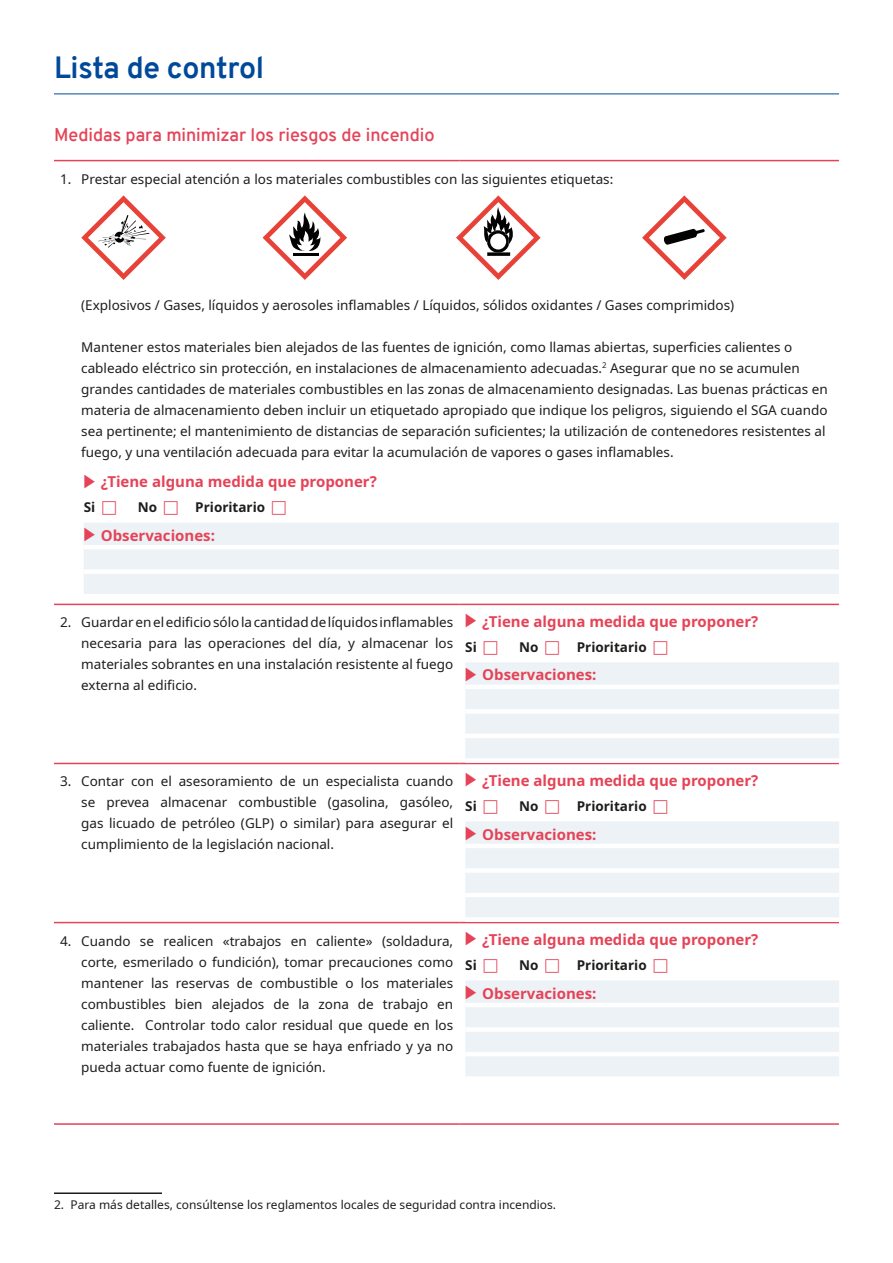
<style>
.page{position:relative;width:893px;height:1263px;background:#fff}
.page>*{position:absolute;margin:0;border:0;box-sizing:border-box;transform-origin:0 0}
.t1{font:700 30px "Overpass";letter-spacing:-.01em;color:#00499a}
.t2{font:600 18px "Overpass";color:#e54357}
.t3{font:700 15px "Noto Sans";color:#e54357}
.t4{font:13.5px/21px "Noto Sans";color:#1d1d1b;text-align:justify}
.t5{font:700 13.5px "Noto Sans";color:#1d1d1b}
.t6{font:12px "Noto Sans";color:#1d1d1b}
.s1{font-family:"Arrows 1";font-weight:400}
</style>
<div class="page">
<hr style="left:54px;top:94px;width:785px;height:1px;background:#00499a">
<hr style="left:54px;top:160px;width:405px;height:1px;background:#e54357">
<hr style="left:459px;top:160px;width:380px;height:1px;background:#e54357">
<hr style="left:54px;top:604px;width:405px;height:1px;background:#e54357">
<hr style="left:459px;top:604px;width:380px;height:1px;background:#e54357">
<hr style="left:54px;top:763px;width:405px;height:1px;background:#e54357">
<hr style="left:459px;top:763px;width:380px;height:1px;background:#e54357">
<hr style="left:54px;top:922px;width:405px;height:1px;background:#e54357">
<hr style="left:459px;top:922px;width:380px;height:1px;background:#e54357">
<hr style="left:459px;top:1123px;width:380px;height:2px;background:#e54357">
<hr style="left:54px;top:1123px;width:405px;height:2px;background:#e54357">
<svg style="left:81px;top:195px;width:85px;height:85px"></svg>
<svg style="left:263px;top:195px;width:84px;height:85px"></svg>
<svg style="left:456px;top:195px;width:85px;height:85px"></svg>
<svg style="left:642px;top:195px;width:85px;height:85px"></svg>
<div style="left:84px;top:523px;width:755px;height:71px;background:#edf2f6"></div>
<hr style="left:84px;top:545px;width:755px;height:4px;background:#fff">
<div style="left:84px;top:569px;width:755px;height:5px;background:#fff"></div>
<div style="left:465px;top:662px;width:374px;height:96px;background:#edf2f6"></div>
<hr style="left:465px;top:685px;width:374px;height:4px;background:#fff">
<hr style="left:465px;top:734px;width:374px;height:4px;background:#fff">
<div style="left:465px;top:709px;width:374px;height:5px;background:#fff"></div>
<div style="left:465px;top:821px;width:374px;height:96px;background:#edf2f6"></div>
<hr style="left:465px;top:844px;width:374px;height:4px;background:#fff">
<hr style="left:465px;top:893px;width:374px;height:4px;background:#fff">
<div style="left:465px;top:868px;width:374px;height:5px;background:#fff"></div>
<div style="left:465px;top:981px;width:374px;height:95px;background:#edf2f6"></div>
<hr style="left:465px;top:1003px;width:374px;height:4px;background:#fff">
<hr style="left:465px;top:1052px;width:374px;height:4px;background:#fff">
<div style="left:465px;top:1027px;width:374px;height:5px;background:#fff"></div>
<hr style="left:54px;top:1192px;width:108px;height:2px;background:#1d1d1b">
<h1 class="t1" style="left:54px;top:46px;width:212px">Lista de control</h1>
<h2 class="t2" style="left:54px;top:122px;width:382px">Medidas para minimizar los riesgos de incendio</h2>
<p class="t4" style="left:60px;top:168px;width:555px">1. Prestar especial atención a los materiales combustibles con las siguientes etiquetas:</p>
<p class="t4" style="left:81px;top:294px;width:654px">(Explosivos / Gases, líquidos y aerosoles inflamables / Líquidos, sólidos oxidantes / Gases comprimidos)</p>
<p class="t4" style="left:81px;top:336px;width:748px;text-align:left">Mantener estos materiales bien alejados de las fuentes de ignición, como llamas abiertas, superficies calientes o cableado eléctrico sin protección, en instalaciones de almacenamiento adecuadas.<sup>2</sup> Asegurar que no se acumulen grandes cantidades de materiales combustibles en las zonas de almacenamiento designadas. Las buenas prácticas en materia de almacenamiento deben incluir un etiquetado apropiado que indique los peligros, siguiendo el SGA cuando sea pertinente; el mantenimiento de distancias de separación suficientes; la utilización de contenedores resistentes al fuego, y una ventilación adecuada para evitar la acumulación de vapores o gases inflamables.</p>
<p class="t3" style="left:84px;top:471px;width:295px"><span class="s1">8</span> ¿Tiene alguna medida que proponer?</p>
<p class="t5" style="left:84px;top:498px;width:13px">Si</p>
<p class="t5" style="left:138px;top:498px;width:21px">No</p>
<p class="t5" style="left:195px;top:498px;width:71px">Prioritario</p>
<p class="t3" style="left:84px;top:525px;width:133px"><span class="s1">8</span> Observaciones:</p>
<p class="t4" style="left:81px;top:612px;width:373px;text-indent:-21px">2. Guardar en el edificio sólo la cantidad de líquidos inflamables necesaria para las operaciones del día, y almacenar los materiales sobrantes en una instalación resistente al fuego externa al edificio.</p>
<p class="t3" style="left:465px;top:611px;width:295px"><span class="s1">8</span> ¿Tiene alguna medida que proponer?</p>
<p class="t5" style="left:465px;top:638px;width:13px">Si</p>
<p class="t5" style="left:519px;top:638px;width:21px">No</p>
<p class="t5" style="left:577px;top:638px;width:71px">Prioritario</p>
<p class="t3" style="left:465px;top:664px;width:133px"><span class="s1">8</span> Observaciones:</p>
<p class="t4" style="left:81px;top:771px;width:373px;text-indent:-21px">3. Contar con el asesoramiento de un especialista cuando se prevea almacenar combustible (gasolina, gasóleo, gas licuado de petróleo (GLP) o similar) para asegurar el cumplimiento de la legislación nacional.</p>
<p class="t3" style="left:465px;top:770px;width:295px"><span class="s1">8</span> ¿Tiene alguna medida que proponer?</p>
<p class="t5" style="left:465px;top:797px;width:13px">Si</p>
<p class="t5" style="left:519px;top:797px;width:21px">No</p>
<p class="t5" style="left:577px;top:797px;width:71px">Prioritario</p>
<p class="t3" style="left:465px;top:823px;width:133px"><span class="s1">8</span> Observaciones:</p>
<p class="t4" style="left:81px;top:930px;width:373px;text-indent:-21px">4. Cuando se realicen «trabajos en caliente» (soldadura, corte, esmerilado o fundición), tomar precauciones como mantener las reservas de combustible o los materiales combustibles bien alejados de la zona de trabajo en caliente. Controlar todo calor residual que quede en los materiales trabajados hasta que se haya enfriado y ya no pueda actuar como fuente de ignición.</p>
<p class="t3" style="left:465px;top:929px;width:295px"><span class="s1">8</span> ¿Tiene alguna medida que proponer?</p>
<p class="t5" style="left:465px;top:956px;width:13px">Si</p>
<p class="t5" style="left:519px;top:956px;width:21px">No</p>
<p class="t5" style="left:577px;top:956px;width:71px">Prioritario</p>
<p class="t3" style="left:465px;top:983px;width:133px"><span class="s1">8</span> Observaciones:</p>
<p class="t6" style="left:54px;top:1196px;width:504px">2. Para más detalles, consúltense los reglamentos locales de seguridad contra incendios.</p>
</div>
